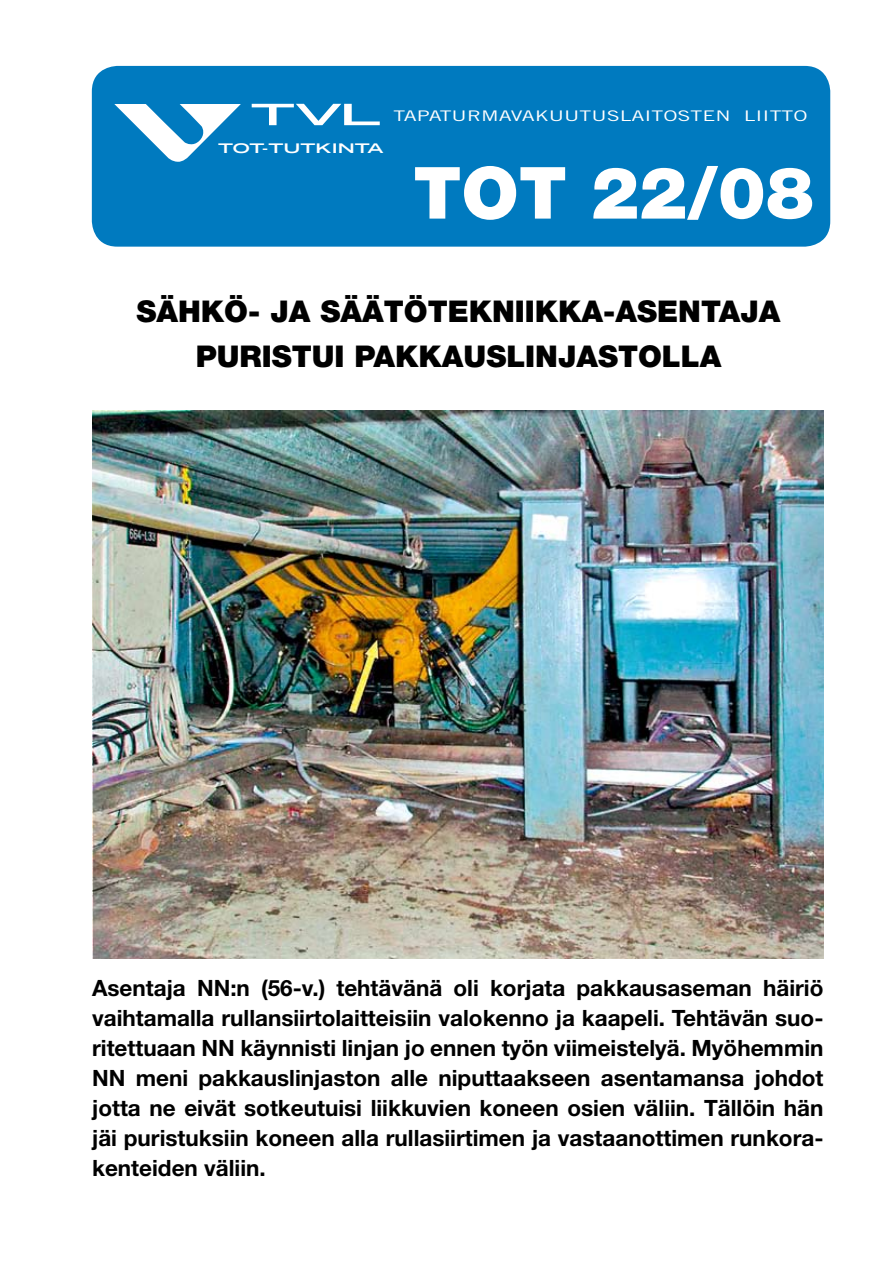
<style>
.page{position:relative;width:893px;height:1263px;background:#fff}
.page>*{position:absolute;margin:0;border:0;box-sizing:border-box;transform-origin:0 0}
.t1{font:900 72px "Helvetica Neue";color:#fff}
.t2{font:900 30px/45px "Helvetica Neue";color:#000}
.t3{font:700 22.5px/30px "Helvetica Neue";color:#000;text-align:justify}
.t4{font:14.7px "Trade Gothic";color:#fff;scale:1.45 1}
.t5{font:700 expanded 13.2px "Trade Gothic LH";color:#fff;scale:1.37 1}
.s1{font-family:"Trade Gothic LH";font-weight:700;font-stretch:expanded;font-size:29.4px}
</style>
<div class="page">
<div style="left:92px;top:66px;width:738px;height:181px;background:#007abf;border-radius:26px"></div>
<svg style="left:114px;top:104px;width:127px;height:58px"></svg>
<img style="left:92px;top:410px;width:731px;height:548px">
<p class="t4" style="left:251px;top:107px;width:386px"><span class="s1">TVL</span> TAPATURMAVAKUUTUSLAITOSTEN LIITTO</p>
<p class="t5" style="left:218px;top:140px;width:122px">TOT-TUTKINTA</p>
<h1 class="t1" style="left:413px;top:150px;width:402px">TOT 22/08</h1>
<h2 class="t2" style="left:196px;top:289px;width:586px;text-indent:-59px">SÄHKÖ- JA SÄÄTÖT EKNIIKKA-ASENTAJA<br>PURISTUI PAKKAUSLINJASTO</h2>
<h2 class="t2" style="left:662px;top:334px;width:61px">LLA</h2>
<p class="t3" style="left:92px;top:972px;width:733px">Asentaja NN:n (56-v.) tehtävänä oli korjata pakkausaseman häiriö vaihtamalla rullansiirtolaitteisiin valokenno ja kaapeli. Tehtävän suo&shy;ritettuaan NN käynnisti linjan jo ennen työn viimeistelyä. Myöhemmin NN meni pakkauslinjaston alle niputtaakseen asentamansa johdot jotta ne eivät sotkeutuisi liikkuvien koneen osien väliin. Tällöin hän jäi puristuksiin koneen alla rullasiirtimen ja vastaanottimen runkora&shy;kenteiden väliin.</p>
</div>
